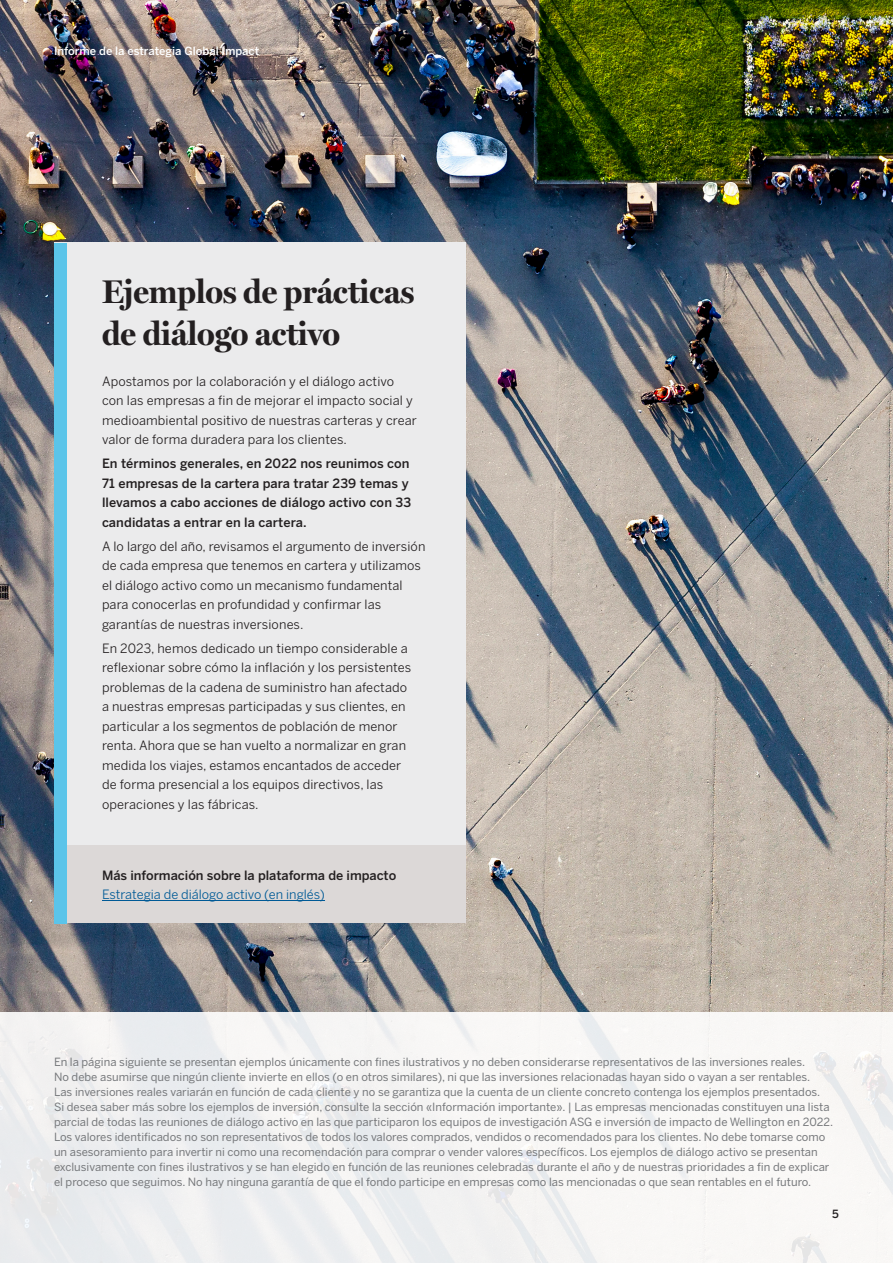
<style>
.page{position:relative;width:893px;height:1263px;background:#fff}
.page>*{position:absolute;margin:0;border:0;box-sizing:border-box;transform-origin:0 0}
.Headline_1_-_Black{font:700 33px/42px "Miller Display";color:#231f20}
.Body_Copy_-_Black{font:12.75px/19.5px "Benton Sans";letter-spacing:.01em;color:#231f20}
.Body_Copy_Bold_-_Black{font:500 12.75px/19.5px "Benton Sans";letter-spacing:.01em;color:#231f20}
.Body_Copy_-_Black-2{font:12.75px "Benton Sans";color:#005a96}
.Legal_-_Gray{font:11.25px/15px "Benton Sans";color:#76787b}
.t1{font:500 11.25px "Benton Sans";color:#fff}
.t2{font:500 11.25px "Benton Sans";color:#231f20}
</style>
<div class="page">
<img style="left:0;top:0;width:893px;height:1013px">
<div style="left:0;top:1013px;width:893px;height:250px;background:linear-gradient(to right,#ebedef,#faf9f7)"></div>
<div style="left:54px;top:242px;width:412px;height:604px;background:#ebebec"></div>
<div style="left:54px;top:846px;width:412px;height:77px;background:#dcd8d7"></div>
<hr style="left:102px;top:900px;width:223px;height:1px;background:#005a96">
<div style="left:54px;top:243px;width:12px;height:680px;background:#5bc4e9"></div>
<p class="t1" style="left:54px;top:42px;width:207px">Informe de la estrategia Global Impact</p>
<p class="Headline_1_-_Black" style="left:102px;top:270px;width:314px">Ejemplos de prácticas de diálogo activo</p>
<p class="Body_Copy_-_Black" style="left:102px;top:371px;width:316px">Apostamos por la colaboración y el diálogo activo con las empresas a fin de mejorar el impacto social y medioambiental positivo de nuestras carteras y crear valor de forma duradera para los clientes.</p>
<p class="Body_Copy_Bold_-_Black" style="left:102px;top:453px;width:311px">En términos generales, en 2022 nos reunimos con 71 empresas de la cartera para tratar 239 temas y llevamos a cabo acciones de diálogo activo con 33 candidatas a entrar en la cartera.</p>
<p class="Body_Copy_-_Black" style="left:102px;top:536px;width:325px">A lo largo del año, revisamos el argumento de inversión de cada empresa que tenemos en cartera y utilizamos el diálogo activo como un mecanismo fundamental para conocerlas en profundidad y confirmar las garantías de nuestras inversiones.</p>
<p class="Body_Copy_-_Black" style="left:102px;top:638px;width:311px">En 2023, hemos dedicado un tiempo considerable a reflexionar sobre cómo la inflación y los persistentes problemas de la cadena de suministro han afectado a nuestras empresas participadas y sus clientes, en particular a los segmentos de población de menor renta. Ahora que se han vuelto a normalizar en gran medida los viajes, estamos encantados de acceder de forma presencial a los equipos directivos, las operaciones y las fábricas.</p>
<p class="Body_Copy_Bold_-_Black" style="left:102px;top:865px;width:296px">Más información sobre la plataforma de impacto</p>
<p class="Body_Copy_-_Black-2" style="left:102px;top:885px;width:225px">Estrategia de diálogo activo (en inglés)</p>
<p class="Legal_-_Gray" style="left:54px;top:1054px;width:781px">En la página siguiente se presentan ejemplos únicamente con fines ilustrativos y no deben considerarse representativos de las inversiones reales.<br>No debe asumirse que ningún cliente invierte en ellos (o en otros similares), ni que las inversiones relacionadas hayan sido o vayan a ser rentables.<br>Las inversiones reales variarán en función de cada cliente y no se garantiza que la cuenta de un cliente concreto contenga los ejemplos presentados.<br>Si desea saber más sobre los ejemplos de inversión, consulte la sección «Información importante». | Las empresas mencionadas constituyen una lista parcial de todas las reuniones de diálogo activo en las que participaron los equipos de investigación ASG e inversión de impacto de Wellington en 2022.<br>Los valores identificados no son representativos de todos los valores comprados, vendidos o recomendados para los clientes. No debe tomarse como un asesoramiento para invertir ni como una recomendación para comprar o vender valores específicos. Los ejemplos de diálogo activo se presentan exclusivamente con fines ilustrativos y se han elegido en función de las reuniones celebradas durante el año y de nuestras prioridades a fin de explicar el proceso que seguimos. No hay ninguna garantía de que el fondo participe en empresas como las mencionadas o que sean rentables en el futuro.</p>
<p class="t2" style="left:832px;top:1205px;width:8px">5</p>
</div>
